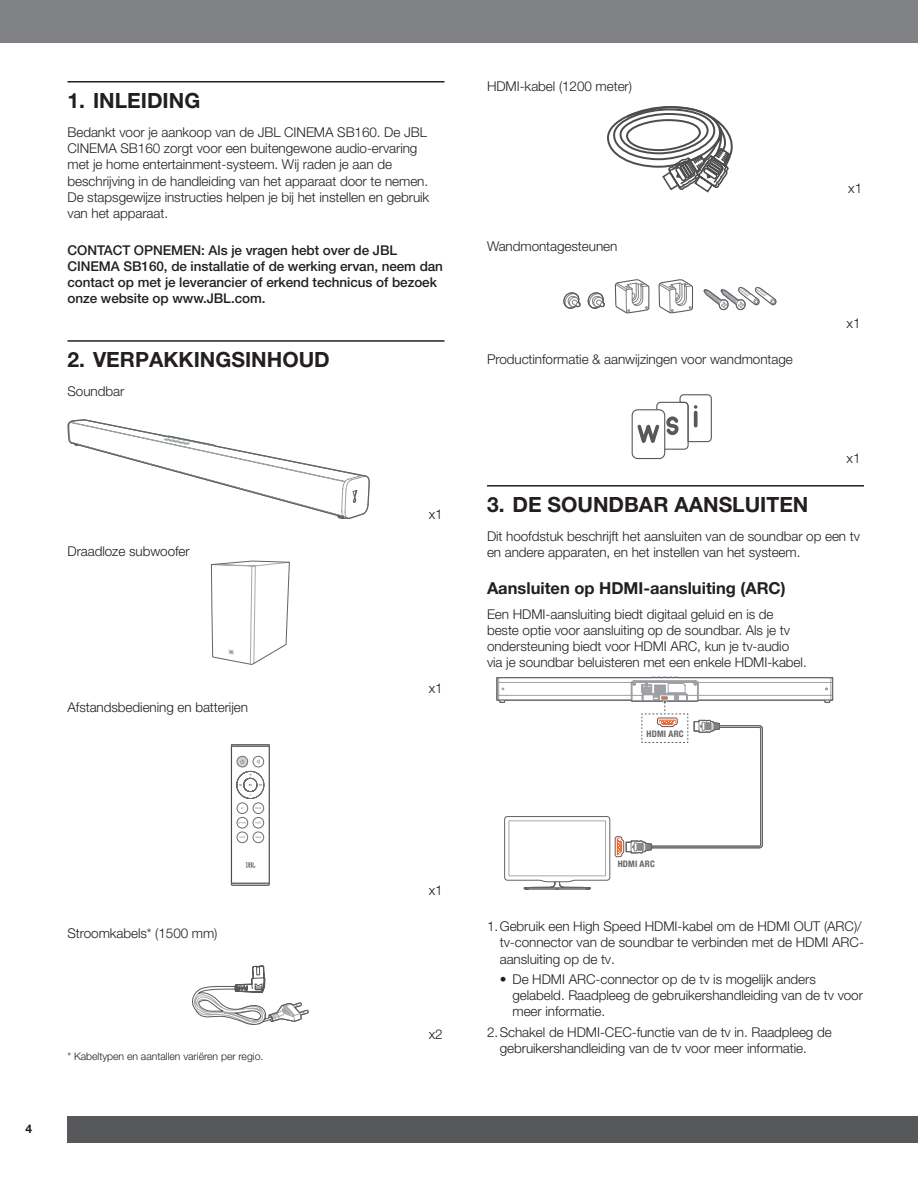
<style>
.page{position:relative;width:918px;height:1188px;background:#fff}
.page>*{position:absolute;margin:0;border:0;box-sizing:border-box;transform-origin:0 0}
.Headline-大标题{font:700 21px "Helvetica Neue LT Pro";color:#231f20}
.subtitle-小标题{font:700 16.5px "Helvetica Neue LT Pro";color:#231f20}
.Brød_ord{font:300 13.5px/16.2px "Helvetica Neue LT Pro";letter-spacing:-.005em;color:#231f20}
.Brød_ord-2{font:500 13.5px/16.2px "Helvetica Neue LT Pro";letter-spacing:-.005em;color:#231f20}
.t1{font:700 12px "Helvetica Neue LT Pro";color:#231f20}
.Brød_ord-3{font:300 10.5px "Helvetica Neue LT Pro";letter-spacing:-.005em;color:#231f20}
.t2{font:700 condensed 9px "Helvetica Neue LT Pro";letter-spacing:.02em;color:#636366}
</style>
<div class="page">
<div style="left:68px;top:1116px;width:850px;height:27px;background:#57585a"></div>
<div style="left:0;top:0;width:918px;height:43px;background:#808285"></div>
<hr style="left:68px;top:81px;width:376px;height:1px;background:#231f20">
<hr style="left:68px;top:340px;width:376px;height:2px;background:#231f20">
<svg style="left:68px;top:419px;width:302px;height:100px"></svg>
<svg style="left:211px;top:561px;width:79px;height:104px"></svg>
<svg style="left:231px;top:744px;width:39px;height:142px"></svg>
<svg style="left:192px;top:966px;width:117px;height:59px"></svg>
<hr style="left:487px;top:485px;width:377px;height:2px;background:#231f20">
<svg style="left:607px;top:106px;width:126px;height:87px"></svg>
<svg style="left:614px;top:279px;width:36px;height:34px"></svg>
<svg style="left:658px;top:279px;width:35px;height:34px"></svg>
<svg style="left:563px;top:292px;width:42px;height:17px"></svg>
<svg style="left:703px;top:286px;width:73px;height:25px"></svg>
<div style="left:632px;top:409px;width:33px;height:50px;border:1px solid #57585a;border-radius:6px"></div>
<svg style="left:635px;top:394px;width:77px;height:60px"></svg>
<svg style="left:496px;top:676px;width:338px;height:214px"></svg>
<p class="Headline-大标题" style="left:68px;top:88px;width:134px">1. INLEIDING</p>
<p class="Brød_ord" style="left:68px;top:124px;width:363px">Bedankt voor je aankoop van de JBL CINEMA SB160. De JBL CINEMA SB160 zorgt voor een buitengewone audio-ervaring met je home entertainment-systeem. Wij raden je aan de beschrijving in de handleiding van het apparaat door te nemen.<br>De stapsgewijze instructies helpen je bij het instellen en gebruik van het apparaat.</p>
<p class="Brød_ord-2" style="left:68px;top:242px;width:377px">CONTACT OPNEMEN: Als je vragen hebt over de JBL CINEMA SB160, de installatie of de werking ervan, neem dan contact op met je leverancier of erkend technicus of bezoek onze website op www.JBL.com.</p>
<p class="Headline-大标题" style="left:68px;top:347px;width:216px">2. VERPAKKINGSINHOUD</p>
<p class="Brød_ord" style="left:68px;top:383px;width:58px">Soundbar</p>
<p class="Brød_ord" style="left:68px;top:543px;width:124px">Draadloze subwoofer</p>
<p class="Brød_ord" style="left:68px;top:698px;width:182px">Afstandsbediening en batterijen</p>
<p class="Brød_ord" style="left:429px;top:506px;width:15px">x1</p>
<p class="Brød_ord" style="left:429px;top:680px;width:15px">x1</p>
<p class="Brød_ord" style="left:487px;top:77px;width:147px">HDMI-kabel (1200 meter)</p>
<p class="Brød_ord" style="left:487px;top:237px;width:132px">Wandmontagesteunen</p>
<p class="Brød_ord" style="left:487px;top:351px;width:307px">Productinformatie &amp; aanwijzingen voor wandmontage</p>
<p class="Brød_ord" style="left:848px;top:179px;width:15px">x1</p>
<p class="Brød_ord" style="left:847px;top:314px;width:15px">x1</p>
<p class="Brød_ord" style="left:847px;top:450px;width:15px">x1</p>
<p class="Headline-大标题" style="left:487px;top:492px;width:323px">3. DE SOU NDBAR AANSLUITEN</p>
<p class="Brød_ord" style="left:487px;top:528px;width:374px">Dit hoofdstuk beschrijft het aansluiten van de soundbar op een tv en andere apparaten, en het instellen van het systeem.</p>
<p class="subtitle-小标题" style="left:487px;top:578px;width:300px">Aansluiten op HDMI-aansluiting (ARC)</p>
<p class="Brød_ord" style="left:487px;top:606px;width:321px">Een HDMI-aansluiting biedt digitaal geluid en is de beste optie voor aansluiting op de soundbar. Als je tv ondersteuning biedt voor HDMI ARC, kun je tv-audio via je soundbar beluisteren met een enkele HDMI-kabel.</p>
<p class="t2" style="left:647px;top:729px;width:39px">HDMI ARC</p>
<p class="Brød_ord" style="left:68px;top:925px;width:152px">Stroomkabels* (1500 mm)</p>
<p class="t1" style="left:26px;top:1122px;width:8px">4</p>
<p class="Brød_ord-3" style="left:68px;top:1050px;width:197px">* Kabeltypen en aantallen variëren per regio.</p>
<p class="Brød_ord" style="left:429px;top:882px;width:15px">x1</p>
<p class="Brød_ord" style="left:429px;top:1026px;width:15px">x2</p>
<p class="t2" style="left:618px;top:858px;width:39px">HDMI ARC</p>
<p class="Brød_ord" style="left:500px;top:918px;width:366px;text-indent:-13px">1.Gebruik een High Speed HDMI-kabel om de HDMI OUT (ARC)/ tv-connector van de soundbar te verbinden met de HDMI ARC&shy;aansluiting op de tv.</p>
<p class="Brød_ord" style="left:513px;top:971px;width:352px;text-indent:-13px">• De HDMI ARC-connector op de tv is mogelijk anders gelabeld. Raadpleeg de gebruikershandleiding van de tv voor meer informatie.</p>
<p class="Brød_ord" style="left:500px;top:1024px;width:334px;text-indent:-13px">2.Schakel de HDMI-CEC-functie van de tv in. Raadpleeg de gebruikershandleiding van de tv voor meer informatie.</p>
</div>
